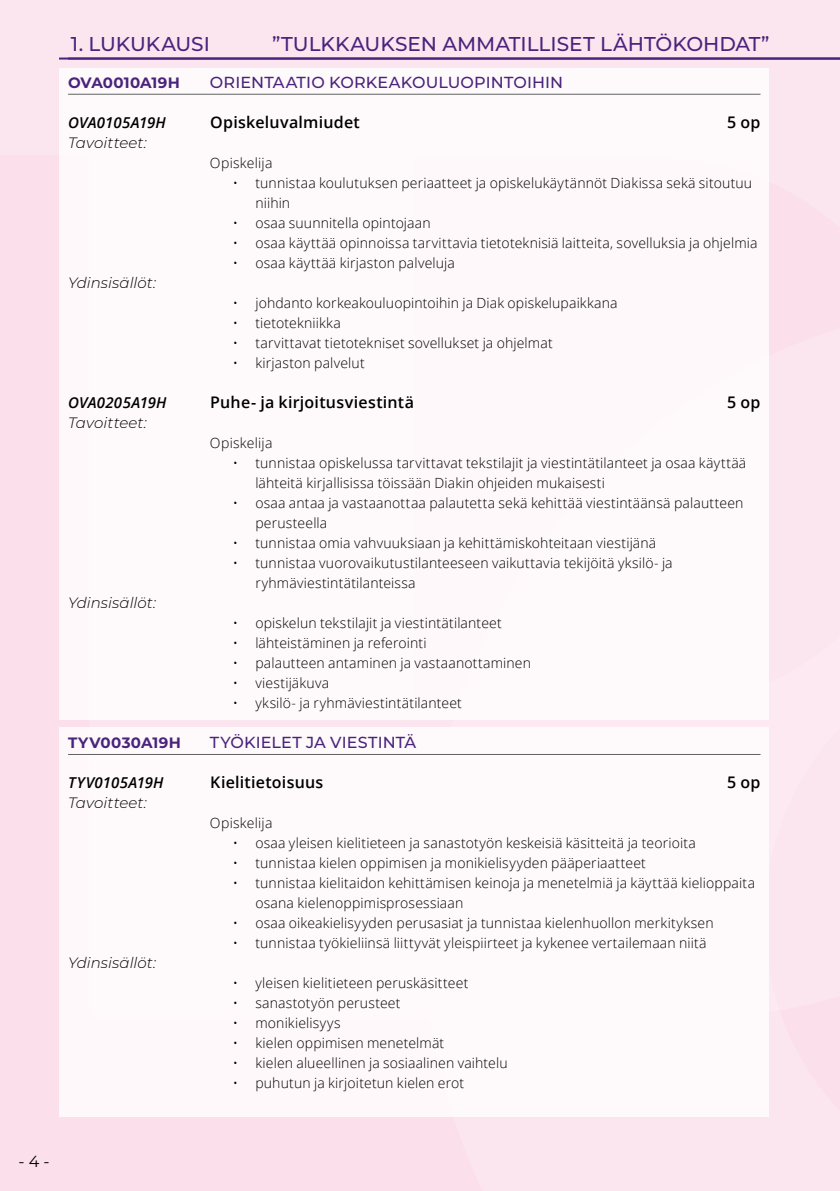
<style>
.page{position:relative;width:840px;height:1191px;background:#fff}
.page>*{position:absolute;margin:0;border:0;box-sizing:border-box;transform-origin:0 0}
.t1{font:500 20px "Montserrat";color:#4a237c}
.t2{font:600 16px "Open Sans";letter-spacing:.015em;color:#000}
.t3{font:500 16px "Montserrat";letter-spacing:.01em;color:#4a237c}
.t4{font:16px "Montserrat";color:#000}
.t5{font:italic 300 15px "Montserrat";letter-spacing:.005em;color:#000}
.t6{font:italic 600 15px "Open Sans";letter-spacing:.015em;color:#000}
.t7{font:700 15px "Montserrat";letter-spacing:.02em;color:#4a237c}
.t8{font:300 14px/20px "Open Sans";letter-spacing:.01em;color:#000}
</style>
<div class="page">
<div style="left:0;top:0;width:839px;height:1191px;background:#fbe5ef"></div>
<div style="left:60px;top:68px;width:708px;height:651px;background:#fff"></div>
<div style="left:60px;top:727px;width:708px;height:390px;background:#fff"></div>
<hr style="left:59px;top:58px;width:780px;height:2px;background:#4a237c">
<hr style="left:68px;top:94px;width:692px;height:1px;background:#636362">
<hr style="left:68px;top:754px;width:692px;height:1px;background:#636362">
<h1 class="t1" style="left:71px;top:30px;width:140px">1. LUKUKAUSI</h1>
<h1 class="t1" style="left:272px;top:30px;width:498px">”TULKKAUKSEN AMMATILLISET LÄHTÖKOHDAT”</h1>
<p class="t7" style="left:68px;top:72px;width:113px">OVA0010A19H</p>
<p class="t3" style="left:210px;top:71px;width:354px">ORIENTAATIO KORKEAKOULUOPINTOIHIN</p>
<p class="t6" style="left:68px;top:112px;width:99px">OVA0105A19H</p>
<p class="t2" style="left:210px;top:111px;width:151px">Opiskeluvalmiudet</p>
<p class="t2" style="left:726px;top:111px;width:35px">5 op</p>
<p class="t5" style="left:68px;top:133px;width:80px">Tavoitteet:</p>
<p class="t8" style="left:210px;top:153px;width:64px">Opiskelija</p>
<p class="t8" style="left:255px;top:173px;width:498px;text-indent:-23px">• tunnistaa koulutuksen periaatteet ja opiskelukäytännöt Diakissa sekä sitoutuu niihin</p>
<p class="t8" style="left:232px;top:213px;width:199px">• osaa suunnitella opintojaan</p>
<p class="t8" style="left:232px;top:233px;width:526px">• osaa käyttää opinnoissa tarvittavia tietoteknisiä laitteita, sovelluksia ja ohjelmia</p>
<p class="t8" style="left:232px;top:253px;width:223px">• osaa käyttää kirjaston palveluja</p>
<p class="t5" style="left:68px;top:273px;width:89px">Ydinsisällöt:</p>
<p class="t8" style="left:232px;top:293px;width:386px">• johdanto korkeakouluopintoihin ja Diak opiskelupaikkana</p>
<p class="t8" style="left:232px;top:313px;width:110px">• tietotekniikka</p>
<p class="t8" style="left:232px;top:333px;width:321px">• tarvittavat tietotekniset sovellukset ja ohjelmat</p>
<p class="t8" style="left:232px;top:353px;width:133px">• kirjaston palvelut</p>
<p class="t6" style="left:68px;top:392px;width:100px">OVA0205A19H</p>
<p class="t2" style="left:210px;top:391px;width:205px">Puhe- ja kirjoitusviestintä</p>
<p class="t2" style="left:726px;top:391px;width:35px">5 op</p>
<p class="t5" style="left:68px;top:413px;width:80px">Tavoitteet:</p>
<p class="t8" style="left:210px;top:433px;width:64px">Opiskelija</p>
<p class="t8" style="left:255px;top:453px;width:492px;text-indent:-23px">• tunnistaa opiskelussa tarvittavat tekstilajit ja viestintätilanteet ja osaa käyttää lähteitä kirjallisissa töissään Diakin ohjeiden mukaisesti</p>
<p class="t8" style="left:255px;top:493px;width:489px;text-indent:-23px">• osaa antaa ja vastaanottaa palautetta sekä kehittää viestintäänsä palautteen perusteella</p>
<p class="t8" style="left:232px;top:533px;width:425px">• tunnistaa omia vahvuuksiaan ja kehittämiskohteitaan viestijänä</p>
<p class="t8" style="left:255px;top:553px;width:418px;text-indent:-23px">• tunnistaa vuorovaikutustilanteeseen vaikuttavia tekijöitä yksilö- ja ryhmäviestintätilanteissa</p>
<p class="t5" style="left:68px;top:593px;width:89px">Ydinsisällöt:</p>
<p class="t8" style="left:232px;top:613px;width:270px">• opiskelun tekstilajit ja viestintätilanteet</p>
<p class="t8" style="left:232px;top:633px;width:195px">• lähteistäminen ja referointi</p>
<p class="t8" style="left:232px;top:653px;width:299px">• palautteen antaminen ja vastaanottaminen</p>
<p class="t8" style="left:232px;top:673px;width:98px">• viestijäkuva</p>
<p class="t8" style="left:232px;top:693px;width:231px">• yksilö- ja ryhmäviestintätilanteet</p>
<p class="t7" style="left:68px;top:732px;width:114px">TYV0030A19H</p>
<p class="t3" style="left:210px;top:731px;width:208px">TYÖKIELET JA VIESTINTÄ</p>
<p class="t6" style="left:68px;top:772px;width:97px">TYV0105A19H</p>
<p class="t2" style="left:210px;top:771px;width:115px">Kielitietoisuus</p>
<p class="t2" style="left:726px;top:771px;width:35px">5 op</p>
<p class="t5" style="left:68px;top:793px;width:80px">Tavoitteet:</p>
<p class="t8" style="left:210px;top:813px;width:64px">Opiskelija</p>
<p class="t8" style="left:232px;top:833px;width:464px">• osaa yleisen kielitieteen ja sanastotyön keskeisiä käsitteitä ja teorioita</p>
<p class="t8" style="left:232px;top:853px;width:414px">• tunnistaa kielen oppimisen ja monikielisyyden pääperiaatteet</p>
<p class="t8" style="left:255px;top:873px;width:501px;text-indent:-23px">• tunnistaa kielitaidon kehittämisen keinoja ja menetelmiä ja käyttää kielioppaita osana kielenoppimisprosessiaan</p>
<p class="t8" style="left:232px;top:913px;width:482px">• osaa oikeakielisyyden perusasiat ja tunnistaa kielenhuollon merkityksen</p>
<p class="t8" style="left:232px;top:933px;width:475px">• tunnistaa työkieliinsä liittyvät yleispiirteet ja kykenee vertailemaan niitä</p>
<p class="t5" style="left:68px;top:953px;width:89px">Ydinsisällöt:</p>
<p class="t8" style="left:232px;top:973px;width:237px">• yleisen kielitieteen peruskäsitteet</p>
<p class="t8" style="left:232px;top:993px;width:169px">• sanastotyön perusteet</p>
<p class="t8" style="left:232px;top:1013px;width:109px">• monikielisyys</p>
<p class="t8" style="left:232px;top:1033px;width:213px">• kielen oppimisen menetelmät</p>
<p class="t8" style="left:232px;top:1053px;width:276px">• kielen alueellinen ja sosiaalinen vaihtelu</p>
<p class="t8" style="left:232px;top:1073px;width:233px">• puhutun ja kirjoitetun kielen erot</p>
<p class="t4" style="left:18px;top:1150px;width:33px">- 4 -</p>
</div>
